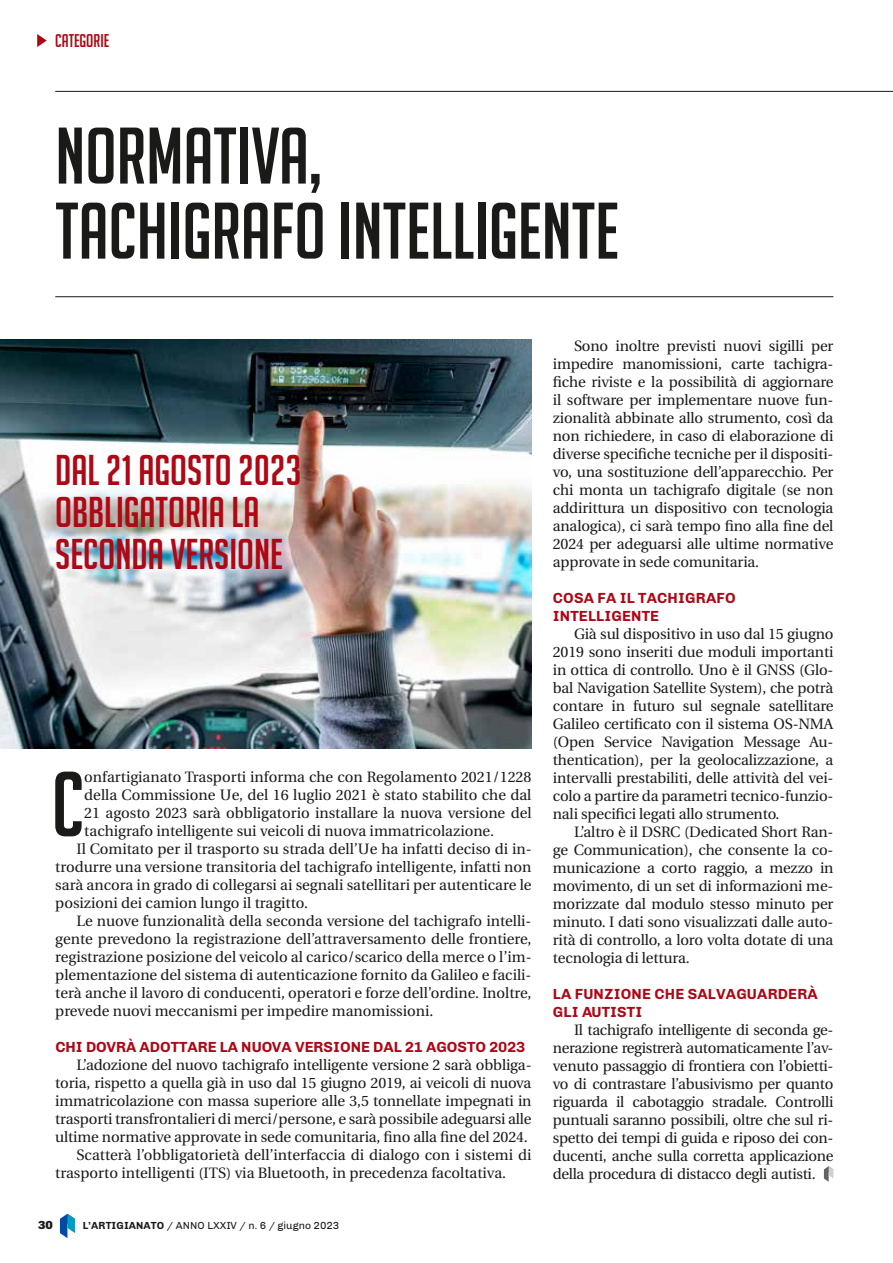
<style>
.page{position:relative;width:893px;height:1263px;background:#fff}
.page>*{position:absolute;margin:0;border:0;box-sizing:border-box;transform-origin:0 0}
.t1{font:90.15px "Big Noodle Titling";color:#1a1a18}
.t2{font:78px/75px "Big Noodle Titling";color:#1a1a18}
.t3{font:42px/42px "Big Noodle Titling";color:#ae0715}
.t4{font:18px "Big Noodle Titling";color:#ae0715}
.t5{font:15px/18px "Heuristica";color:#1a1a18;text-align:justify}
.t6{font:700 15px/18px "Chivo";letter-spacing:.01em;color:#ae0715}
.t7{font:900 12px "Chivo";color:#1a1a18}
.t8{font:10.5px "Chivo";color:#1a1a18}
.s1{font-weight:700}
</style>
<div class="page">
<svg style="left:60px;top:1214px;width:15px;height:24px"></svg>
<img style="left:0;top:339px;width:531px;height:409px">
<hr style="left:55px;top:296px;width:778px;height:1px;background:#1a1a18">
<svg style="left:824px;top:1166px;width:9px;height:16px"></svg>
<hr style="left:55px;top:91px;width:838px;height:1px;background:#1a1a18">
<svg style="left:37px;top:34px;width:10px;height:13px"></svg>
<p class="t4" style="left:55px;top:31px;width:55px">CATEGORIE</p>
<h2 class="t2" style="left:55px;top:118px;width:565px">NORMATIVA,<br>TACHIGRAFO INTELLIGENTE</h2>
<h3 class="t3" style="left:55px;top:449px;width:248px">DAL 21 AGOSTO 2023<br>OBBLIGATORIA LA<br>SECONDA VERSIONE</h3>
<h1 class="t1" style="left:52px;top:756px;width:34px">C</h1>
<p class="t5" style="left:84px;top:768px;width:449px">onfartigianato Trasporti informa che con Regolamento 2021/1228</p>
<p class="t5" style="left:84px;top:786px;width:449px">della Commissione Ue, del 16 luglio 2021 è stato stabilito che dal</p>
<p class="t5" style="left:84px;top:804px;width:449px">21 agosto 2023 sarà obbligatorio installare la nuova versione del</p>
<p class="t5" style="left:84px;top:822px;width:411px">tachigrafo intelligente sui veicoli di nuova immatricolazione.</p>
<p class="t5" style="left:77px;top:840px;width:457px">Il Comitato per il trasporto su strada dell’Ue ha infatti deciso di in-</p>
<p class="t5" style="left:55px;top:858px;width:478px">trodurre una versione transitoria del tachigrafo intelligente, infatti non</p>
<p class="t5" style="left:55px;top:876px;width:478px">sarà ancora in grado di collegarsi ai segnali satellitari per autenticare le</p>
<p class="t5" style="left:55px;top:894px;width:254px">posizioni dei camion lungo il tragitto.</p>
<p class="t5" style="left:77px;top:912px;width:456px">Le nuove funzionalità della seconda versione del tachigrafo intelli-</p>
<p class="t5" style="left:55px;top:930px;width:478px">gente prevedono la registrazione dell’attraversamento delle frontiere,</p>
<p class="t5" style="left:55px;top:948px;width:478px">registrazione posizione del veicolo al carico/scarico della merce o l’im-</p>
<p class="t5" style="left:55px;top:966px;width:478px">plementazione del sistema di autenticazione fornito da Galileo e facili-</p>
<p class="t5" style="left:55px;top:984px;width:478px">terà anche il lavoro di conducenti, operatori e forze dell’ordine. Inoltre,</p>
<p class="t5" style="left:55px;top:1002px;width:380px">prevede nuovi meccanismi per impedire manomissioni.</p>
<p class="t6" style="left:55px;top:1038px;width:471px">CHI DOVRÀ ADOTTARE LA NUOVA VERSIONE DAL 21 AGOSTO 2023</p>
<p class="t5" style="left:77px;top:1056px;width:456px">L’adozione del nuovo tachigrafo intelligente versione 2 sarà obbliga-</p>
<p class="t5" style="left:55px;top:1074px;width:478px">toria, rispetto a quella già in uso dal 15 giugno 2019, ai veicoli di nuova</p>
<p class="t5" style="left:55px;top:1092px;width:478px">immatricolazione con massa superiore alle 3,5 tonnellate impegnati in</p>
<p class="t5" style="left:55px;top:1110px;width:478px">trasporti transfrontalieri di merci/persone, e sarà possibile adeguarsi alle</p>
<p class="t5" style="left:55px;top:1128px;width:474px">ultime normative approvate in sede comunitaria, fino alla fine del 2024.</p>
<p class="t5" style="left:77px;top:1146px;width:456px">Scatterà l’obbligatorietà dell’interfaccia di dialogo con i sistemi di</p>
<p class="t5" style="left:55px;top:1164px;width:452px">trasporto intelligenti (ITS) via Bluetooth, in precedenza facoltativa.</p>
<p class="t7" style="left:38px;top:1218px;width:16px">30</p>
<p class="t8" style="left:83px;top:1219px;width:258px"><span class="s1">L’ARTIGIANATO</span> / ANNO LXXIV / n. 6 / giugno 2023</p>
<p class="t5" style="left:553px;top:337px;width:282px;text-indent:21px">Sono inoltre previsti nuovi sigilli per impedire manomissioni, carte tachigra&shy;fiche riviste e la possibilità di aggiornare il software per implementare nuove fun&shy;zionalità abbinate allo strumento, così da non richiedere, in caso di elaborazione di diverse specifiche tecniche per il dispositi&shy;vo, una sostituzione dell’apparecchio. Per chi monta un tachigrafo digitale (se non addirittura un dispositivo con tecnologia analogica), ci sarà tempo fino alla fine del 2024 per adeguarsi alle ultime normative approvate in sede comunitaria.</p>
<p class="t6" style="left:553px;top:589px;width:184px">COSA FA IL TACHIGRAFO<br>INTELLIGENTE</p>
<p class="t5" style="left:553px;top:625px;width:282px;text-indent:21px">Già sul dispositivo in uso dal 15 giugno 2019 sono inseriti due moduli importanti in ottica di controllo. Uno è il GNSS (Glo&shy;bal Navigation Satellite System), che potrà contare in futuro sul segnale satellitare Galileo certificato con il sistema OS-NMA (Open Service Navigation Message Au&shy;thentication), per la geolocalizzazione, a intervalli prestabiliti, delle attività del vei&shy;colo a partire da parametri tecnico-funzio&shy;nali specifici legati allo strumento.</p>
<p class="t5" style="left:553px;top:823px;width:282px;text-indent:21px">L’altro è il DSRC (Dedicated Short Ran&shy;ge Communication), che consente la co&shy;municazione a corto raggio, a mezzo in movimento, di un set di informazioni me&shy;morizzate dal modulo stesso minuto per minuto. I dati sono visualizzati dalle auto&shy;rità di controllo, a loro volta dotate di una tecnologia di lettura.</p>
<p class="t6" style="left:553px;top:985px;width:266px">LA FUNZIONE CHE SALVAGUARDERÀ<br>GLI AUTISTI</p>
<p class="t5" style="left:553px;top:1021px;width:282px;text-indent:21px">Il tachigrafo intelligente di seconda ge&shy;nerazione registrerà automaticamente l’av&shy;venuto passaggio di frontiera con l’obietti&shy;vo di contrastare l’abusivismo per quanto riguarda il cabotaggio stradale. Controlli puntuali saranno possibili, oltre che sul ri&shy;spetto dei tempi di guida e riposo dei con&shy;ducenti, anche sulla corretta applicazione della procedura di distacco degli autisti.</p>
</div>
